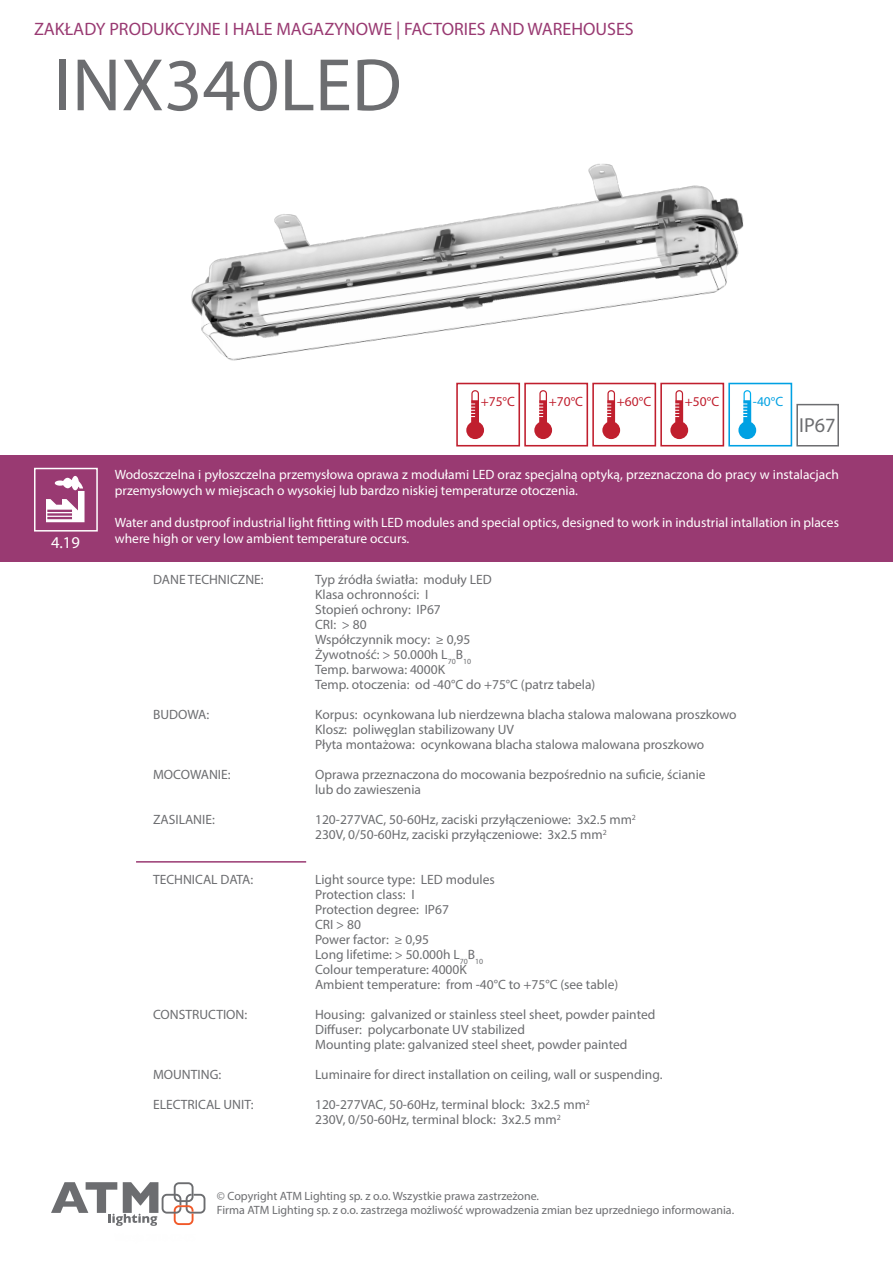
<style>
.page{position:relative;width:893px;height:1263px;background:#fff}
.page>*{position:absolute;margin:0;border:0;box-sizing:border-box;transform-origin:0 0}
.t1{font:75px "Myriad Pro";color:#6c6d70}
.t2{font:20.25px "Myriad Pro";color:#6c6d70}
.t3{font:18px "Myriad Pro";color:#993a72}
.t4{font:16.5px "Myriad Pro";color:#fff}
.t5{font:13.5px/15px "Myriad Pro";color:#6c6d70}
.t6{font:13.5px/16.2px "Myriad Pro";color:#fff}
.t7{font:13.5px "Myriad Pro";color:#c01f2e}
.t8{font:13.5px "Myriad Pro";color:#00a1e3}
.t9{font:12px/14.4px "Myriad Pro";color:#6c6d70}
.s1{font-family:"Minion Pro"}
</style>
<div class="page">
<svg style="left:51px;top:1182px;width:155px;height:44px"></svg>
<hr style="left:136px;top:861px;width:170px;height:2px;background:#993a72">
<div style="left:0;top:455px;width:893px;height:106px;background:#993a72"></div>
<svg style="left:46px;top:476px;width:39px;height:46px"></svg>
<div style="left:34px;top:468px;width:64px;height:63px;border:2px solid #fff"></div>
<div style="left:796px;top:404px;width:43px;height:42px;border:2px solid #6c6d70"></div>
<div style="left:534px;top:421px;width:18px;height:18px;background:#c01f2e;border-radius:50%"></div>
<div style="left:539px;top:390px;width:8px;height:35px;border:1px solid #c01f2e;border-radius:3px"></div>
<svg style="left:539px;top:400px;width:8px;height:25px"></svg>
<svg style="left:539px;top:404px;width:4px;height:13px"></svg>
<div style="left:524px;top:383px;width:64px;height:63px;border:2px solid #c01f2e"></div>
<div style="left:602px;top:421px;width:18px;height:18px;background:#c01f2e;border-radius:50%"></div>
<div style="left:607px;top:390px;width:8px;height:35px;border:1px solid #c01f2e;border-radius:3px"></div>
<svg style="left:607px;top:400px;width:8px;height:25px"></svg>
<svg style="left:607px;top:404px;width:4px;height:13px"></svg>
<div style="left:592px;top:383px;width:64px;height:63px;border:2px solid #c01f2e"></div>
<div style="left:670px;top:421px;width:18px;height:18px;background:#c01f2e;border-radius:50%"></div>
<div style="left:675px;top:390px;width:8px;height:35px;border:1px solid #c01f2e;border-radius:3px"></div>
<svg style="left:675px;top:400px;width:8px;height:25px"></svg>
<svg style="left:675px;top:404px;width:4px;height:13px"></svg>
<div style="left:660px;top:383px;width:64px;height:63px;border:2px solid #c01f2e"></div>
<div style="left:466px;top:421px;width:18px;height:18px;background:#c01f2e;border-radius:50%"></div>
<div style="left:471px;top:390px;width:8px;height:35px;border:1px solid #c01f2e;border-radius:3px"></div>
<svg style="left:471px;top:400px;width:8px;height:25px"></svg>
<svg style="left:471px;top:404px;width:4px;height:13px"></svg>
<div style="left:456px;top:383px;width:64px;height:63px;border:2px solid #c01f2e"></div>
<div style="left:738px;top:421px;width:18px;height:18px;background:#00a1e3;border-radius:50%"></div>
<div style="left:743px;top:390px;width:8px;height:35px;border:1px solid #00aeef;border-radius:3px"></div>
<svg style="left:743px;top:400px;width:8px;height:25px"></svg>
<svg style="left:743px;top:404px;width:4px;height:13px"></svg>
<div style="left:728px;top:383px;width:64px;height:63px;border:2px solid #00a1e3"></div>
<img style="left:191px;top:163px;width:568px;height:223px">
<h3 class="t3" style="left:34px;top:18px;width:601px">ZAKŁADY PRODUKCYJNE I HALE MAGAZYNOWE | FACTORIES AND WAREHOUSES</h3>
<p class="t1" style="left:54px;top:39px;width:349px">INX340LED</p>
<p class="t7" style="left:481px;top:393px;width:36px">+75<span class="s1">°</span>C</p>
<p class="t7" style="left:549px;top:393px;width:36px">+70<span class="s1">°</span>C</p>
<p class="t7" style="left:617px;top:393px;width:36px">+60<span class="s1">°</span>C</p>
<p class="t7" style="left:685px;top:393px;width:36px">+50<span class="s1">°</span>C</p>
<p class="t8" style="left:753px;top:393px;width:32px">-40<span class="s1">°</span>C</p>
<h2 class="t2" style="left:799px;top:413px;width:38px">IP67</h2>
<p class="t4" style="left:51px;top:532px;width:30px">4.19</p>
<p class="t6" style="left:115px;top:466px;width:726px">Wodoszczelna i pyłoszczelna przemysłowa oprawa z modułami LED oraz specjalną optyką, przeznaczona do pracy w instalacjach przemysłowych w miejscach o wysokiej lub bardzo niskiej temperaturze otoczenia.</p>
<p class="t6" style="left:115px;top:514px;width:726px">Water and dustproof industrial light fitting with LED modules and special optics, designed to work in industrial intallation in places where high or very low ambient temperature occurs.</p>
<p class="t5" style="left:153px;top:572px;width:112px">DANE TECHNICZNE:</p>
<p class="t5" style="left:315px;top:572px;width:178px">Typ źródła światła: moduły LED</p>
<p class="t5" style="left:315px;top:587px;width:115px">Klasa ochronności: I</p>
<p class="t5" style="left:315px;top:602px;width:127px">Stopień ochrony: IP67</p>
<p class="t5" style="left:315px;top:617px;width:53px">CRI: &gt; 80</p>
<p class="t5" style="left:315px;top:632px;width:157px">Współczynnik mocy: ≥ 0,95</p>
<p class="t5" style="left:315px;top:647px;width:158px">Żywotność: &gt; 50.000h L<sub>70</sub>B<sub>10</sub></p>
<p class="t5" style="left:315px;top:662px;width:131px">Temp. barwowa: 4000K</p>
<p class="t5" style="left:315px;top:677px;width:282px">Temp. otoczenia: od -40°C do +75°C (patrz tabela)</p>
<p class="t5" style="left:153px;top:707px;width:58px">BUDOWA:</p>
<p class="t5" style="left:315px;top:707px;width:423px">Korpus: ocynkowana lub nierdzewna blacha stalowa malowana proszkowo</p>
<p class="t5" style="left:315px;top:722px;width:200px">Klosz: poliwęglan stabilizowany UV</p>
<p class="t5" style="left:315px;top:737px;width:391px">Płyta montażowa: ocynkowana blacha stalowa malowana proszkowo</p>
<p class="t5" style="left:153px;top:767px;width:79px">MOCOWANIE:</p>
<p class="t5" style="left:315px;top:767px;width:392px">Oprawa przeznaczona do mocowania bezpośrednio na suficie, ścianie lub do zawieszenia</p>
<p class="t5" style="left:153px;top:812px;width:63px">ZASILANIE:</p>
<p class="t5" style="left:315px;top:812px;width:322px">120-277VAC, 50-60Hz, zaciski przyłączeniowe: 3x2.5 mm<sup>2</sup></p>
<p class="t5" style="left:315px;top:827px;width:293px">230V, 0/50-60Hz, zaciski przyłączeniowe: 3x2.5 mm<sup>2</sup></p>
<p class="t5" style="left:153px;top:872px;width:102px">TECHNICAL DATA:</p>
<p class="t5" style="left:315px;top:872px;width:181px">Light source type: LED modules</p>
<p class="t5" style="left:315px;top:887px;width:101px">Protection class: I</p>
<p class="t5" style="left:315px;top:902px;width:135px">Protection degree: IP67</p>
<p class="t5" style="left:315px;top:917px;width:47px">CRI &gt; 80</p>
<p class="t5" style="left:315px;top:932px;width:116px">Power factor: ≥ 0,95</p>
<p class="t5" style="left:315px;top:947px;width:170px">Long lifetime: &gt; 50.000h L<sub>70</sub>B<sub>10</sub></p>
<p class="t5" style="left:315px;top:962px;width:153px">Colour temperature: 4000K</p>
<p class="t5" style="left:315px;top:977px;width:305px">Ambient temperature: from -40°C to +75°C (see table)</p>
<p class="t5" style="left:153px;top:1007px;width:96px">CONSTRUCTION:</p>
<p class="t5" style="left:315px;top:1007px;width:342px">Housing: galvanized or stainless steel sheet, powder painted</p>
<p class="t5" style="left:315px;top:1022px;width:211px">Diffuser: polycarbonate UV stabilized</p>
<p class="t5" style="left:315px;top:1037px;width:314px">Mounting plate: galvanized steel sheet, powder painted</p>
<p class="t5" style="left:153px;top:1067px;width:70px">MOUNTING:</p>
<p class="t5" style="left:315px;top:1067px;width:349px">Luminaire for direct installation on ceiling, wall or suspending.</p>
<p class="t5" style="left:153px;top:1097px;width:102px">ELECTRICAL UNIT:</p>
<p class="t5" style="left:315px;top:1097px;width:276px">120-277VAC, 50-60Hz, terminal block: 3x2.5 mm<sup>2</sup></p>
<p class="t5" style="left:315px;top:1112px;width:247px">230V, 0/50-60Hz, terminal block: 3x2.5 mm<sup>2</sup></p>
<p class="t9" style="left:217px;top:1188px;width:519px">© Copyright ATM Lighting sp. z o.o. Wszystkie prawa zastrzeżone.<br>Firma ATM Lighting sp. z o.o. zastrzega możliwość wprowadzenia zmian bez uprzedniego informowania.</p>
</div>
